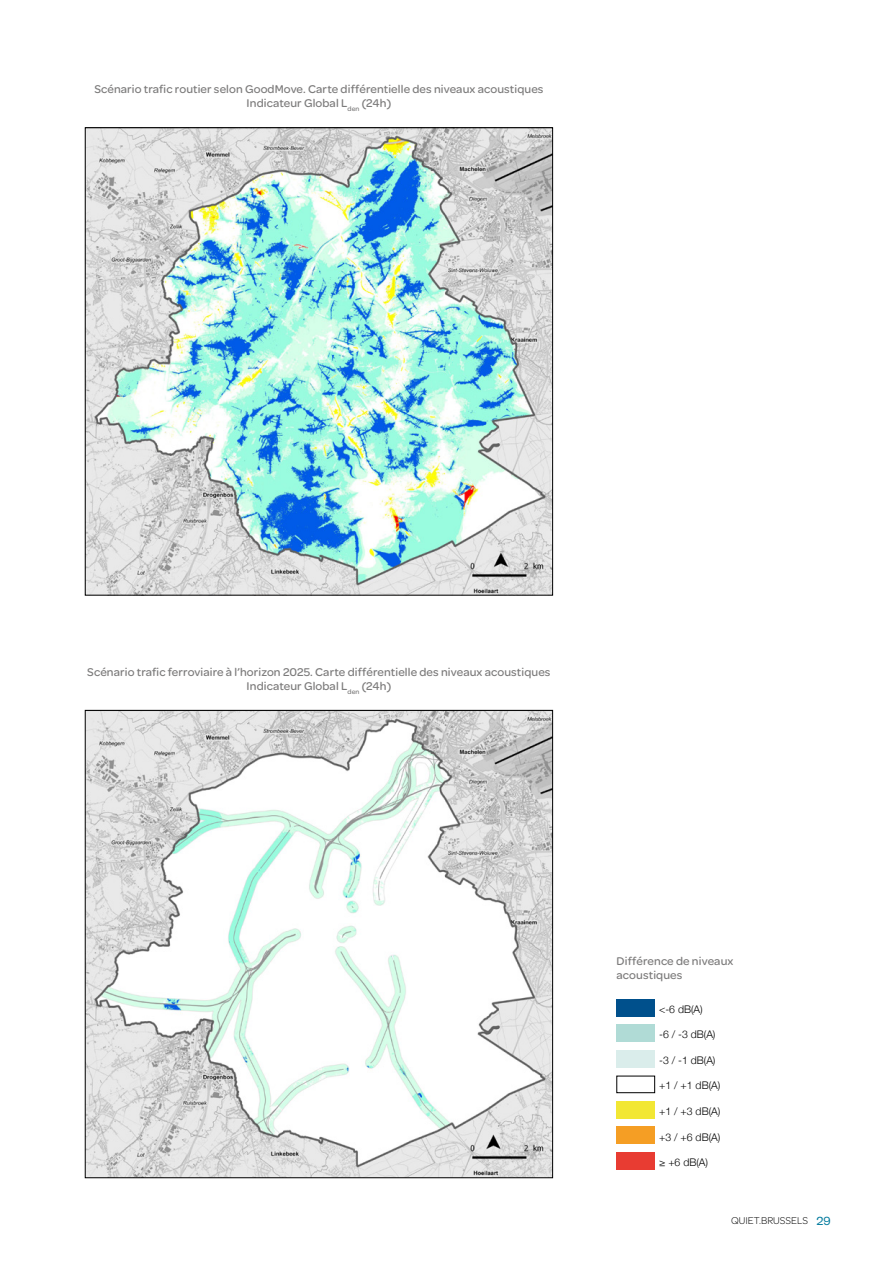
<style>
.page{position:relative;width:893px;height:1263px;background:#fff}
.page>*{position:absolute;margin:0;border:0;box-sizing:border-box;transform-origin:0 0}
.t1{font:500 12px/13.5px "Omnes";letter-spacing:.01em;color:#7c7b7b;text-align:center}
.t2{font:300 10.5px "Helvetica Neue";color:#000}
.t3{font:300 10.5px "Omnes";color:#000}
.t4{font:300 10.5px "Helvetica Neue";color:#000}
.s1{font-style:inherit}
.s2{font-family:"Mija";font-weight:400;font-size:12px;color:#007a9d}
</style>
<div class="page">
<img style="left:87px;top:130px;width:464px;height:463px">
<img style="left:87px;top:712px;width:464px;height:464px">
<div style="left:617px;top:999px;width:38px;height:17px;background:#00508c"></div>
<div style="left:617px;top:1025px;width:38px;height:17px;background:#b0dbd6"></div>
<div style="left:617px;top:1050px;width:38px;height:17px;background:#daedeb"></div>
<div style="left:617px;top:1076px;width:38px;height:17px;border:1px solid #000"></div>
<div style="left:617px;top:1101px;width:38px;height:17px;background:#f2e734"></div>
<div style="left:617px;top:1127px;width:38px;height:17px;background:#f59e24"></div>
<div style="left:617px;top:1152px;width:38px;height:17px;background:#e83c32"></div>
<p class="t1" style="left:94px;top:82px;width:451px">Scénario trafic routier selon GoodMove. Carte différentielle des niveaux acoustiques<br>Indicateur Global L<sub>den</sub> (24h)</p>
<p class="t1" style="left:87px;top:665px;width:465px">Scénario trafic ferroviaire à l’horizon 2025. Carte différentielle des niveaux acoustiques<br>Indicateur Global L<sub>den</sub> (24h)</p>
<p class="t1" style="left:617px;top:954px;width:118px;text-align:left">Différence de niveaux acoustiques</p>
<p class="t4" style="left:659px;top:1001px;width:45px">&lt;-6 dB(A)</p>
<p class="t2" style="left:659px;top:1026px;width:58px">-6 / -3 <span class="s1">dB(A)</span></p>
<p class="t2" style="left:659px;top:1052px;width:58px">-3 / -1 <span class="s1">dB(A)</span></p>
<p class="t2" style="left:659px;top:1077px;width:63px">+1 / +1 <span class="s1">dB(A)</span></p>
<p class="t2" style="left:659px;top:1103px;width:63px">+1 / +3 <span class="s1">dB(A)</span></p>
<p class="t2" style="left:659px;top:1128px;width:63px">+3 / +6 <span class="s1">dB(A)</span></p>
<p class="t4" style="left:659px;top:1154px;width:50px">≥ <span class="s1">+6</span> dB(A)</p>
<p class="t3" style="left:731px;top:1214px;width:101px">QUIET.BRUSSELS <span class="s2">29</span></p>
</div>
